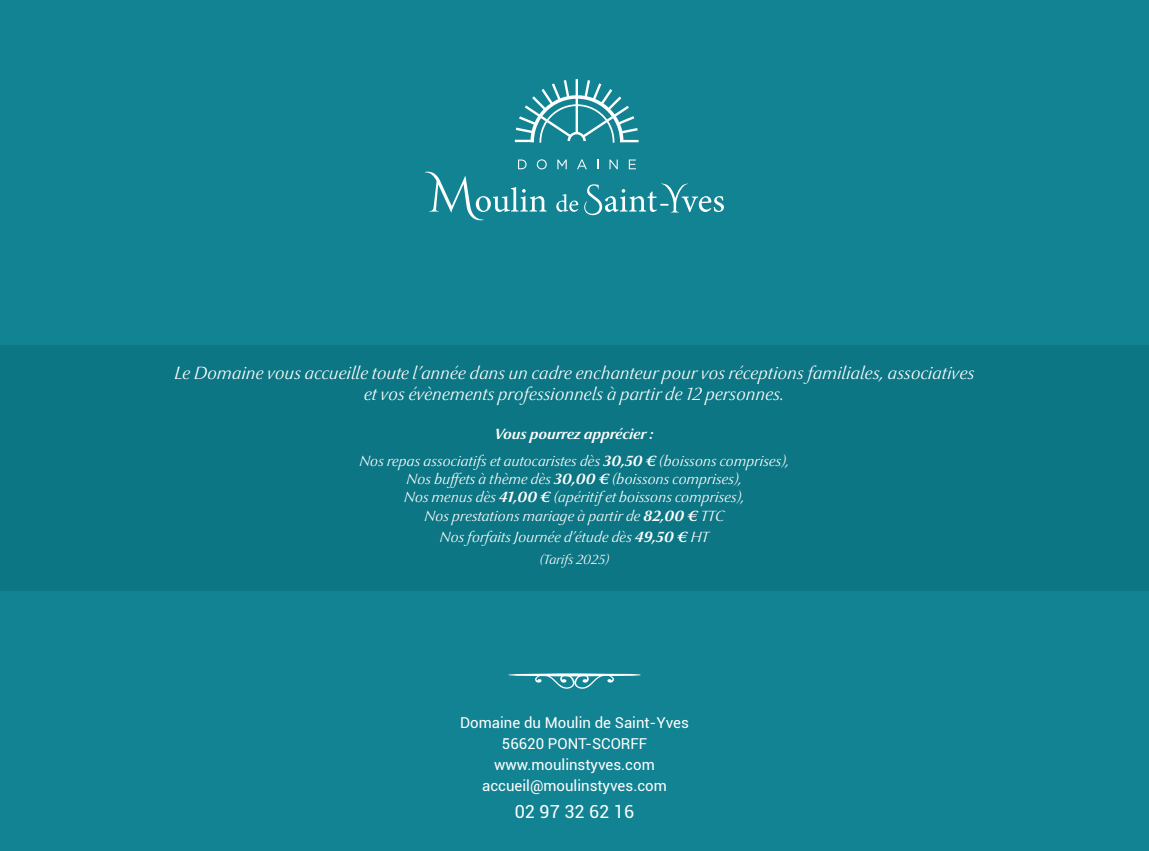
<style>
.page{position:relative;width:1149px;height:851px;background:#fff}
.page>*{position:absolute;margin:0;border:0;box-sizing:border-box;transform-origin:0 0}
.t1{font:italic 300 18px/21px "Optima Nova LT Pro";color:#fff;text-align:center}
.t2{font:18px "Roboto";color:#fff}
.t3{font:italic 300 15px/18px "Optima Nova LT Pro";color:#fff;text-align:center}
.t4{font:15px/21px "Roboto";color:#fff;text-align:center}
.t5{font:italic 300 13.5px "Optima Nova LT Pro";color:#fff}
.s1{font-weight:700}
</style>
<div class="page">
<div style="left:0;top:0;width:1148px;height:850px;background:#128393"></div>
<div style="left:0;top:345px;width:1148px;height:245px;background:#0d7684"></div>
<svg style="left:508px;top:673px;width:132px;height:16px"></svg>
<svg style="left:557px;top:159px;width:9px;height:10px"></svg>
<svg style="left:577px;top:159px;width:9px;height:10px"></svg>
<svg style="left:609px;top:159px;width:8px;height:10px"></svg>
<svg style="left:628px;top:159px;width:7px;height:10px"></svg>
<svg style="left:425px;top:159px;width:121px;height:61px"></svg>
<svg style="left:556px;top:194px;width:22px;height:18px"></svg>
<svg style="left:584px;top:184px;width:139px;height:31px"></svg>
<svg style="left:514px;top:79px;width:124px;height:64px"></svg>
<p class="t1" style="left:174px;top:363px;width:801px">Le Domaine vous accueille toute l’année dans un cadre enchanteur pour vos réceptions familiales, associatives et vos évènements professionnels à partir de 12 personnes.</p>
<p class="t3" style="left:359px;top:421px;width:431px;line-height:27px"><span class="s1">Vous pourrez apprécier :<br></span>Nos repas associatifs et autocaristes dès <span class="s1">30,50 €</span> (boissons comprises),</p>
<p class="t3" style="left:404px;top:470px;width:342px">Nos buffets à thème dès <span class="s1">30,00 €</span> (boissons comprises),<br>Nos menus dès <span class="s1">41,00 €</span> (apéritif et boissons comprises),<br>Nos prestations mariage à partir de <span class="s1">82,00 €</span> TTC</p>
<p class="t3" style="left:440px;top:527px;width:270px">Nos forfaits Journée d’étude dès <span class="s1">49,50 €</span> HT</p>
<p class="t5" style="left:540px;top:551px;width:70px">(Tarifs 2025)</p>
<p class="t4" style="left:460px;top:711px;width:230px">Domaine du Moulin de Saint-Yves<br>56620 PONT-SCORFF www.moulinstyves.com accueil@moulinstyves.com</p>
<p class="t2" style="left:514px;top:798px;width:121px">02 97 32 62 16</p>
</div>
